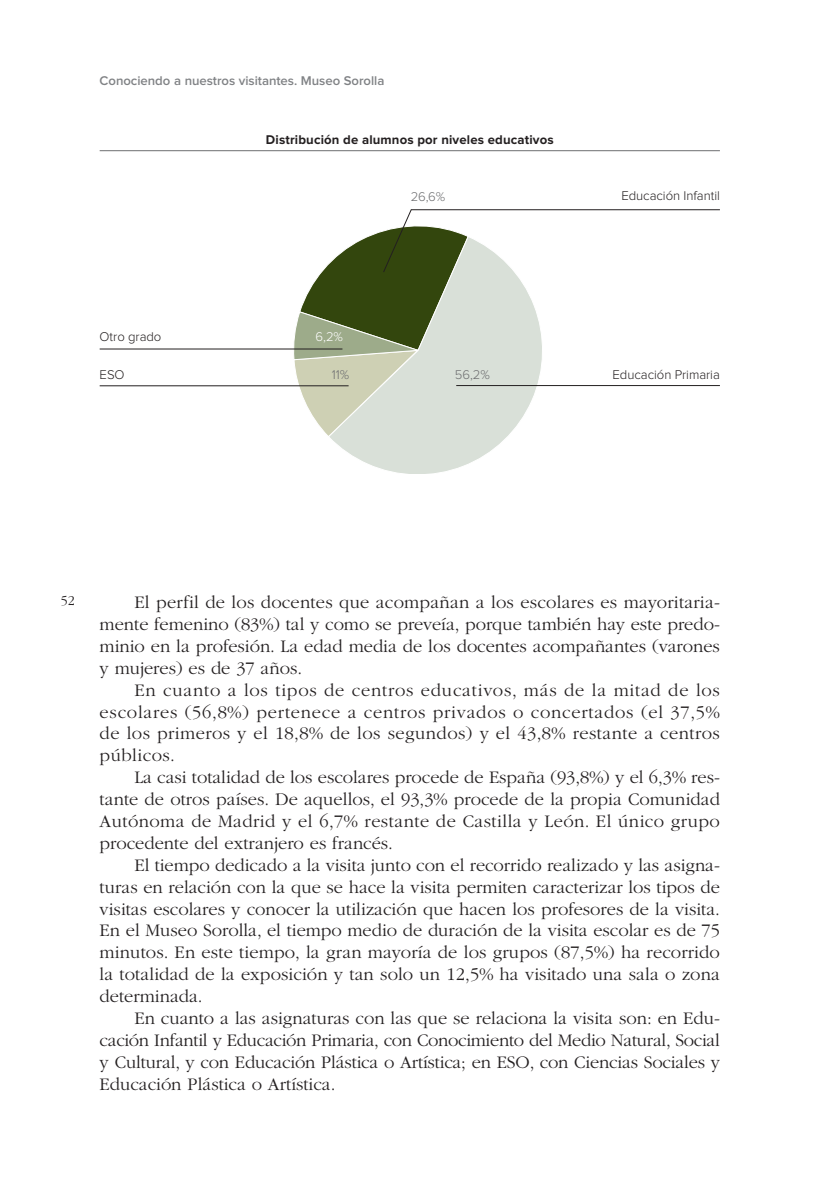
<style>
.page{position:relative;width:818px;height:1190px;background:#fff}
.page>*{position:absolute;margin:0;border:0;box-sizing:border-box;transform-origin:0 0}
.t1{font:300 18.38px/21.9px "ITC Garamond Std";color:#231f20;text-align:justify}
.t2{font:300 14px "ITC Garamond Std";color:#231f20}
.t3{font:300 13.12px "Proxima Nova";letter-spacing:-.005em;color:#231f20}
.t4{font:600 13.12px "Proxima Nova";letter-spacing:-.005em;color:#808285}
.t5{font:700 13.12px "Proxima Nova";letter-spacing:.01em;color:#231f20}
.t6{font:300 13.12px "Proxima Nova";color:#6d6e70}
.t7{font:300 13.12px "Proxima Nova";color:#fff}
</style>
<div class="page">
<hr style="left:100px;top:150px;width:620px;height:1px;background:#6d6e70">
<svg style="left:331px;top:237px;width:212px;height:237px;fill:#d9e0d8"></svg>
<hr style="left:456px;top:385px;width:264px;height:1px;background:#231f20">
<hr style="left:411px;top:209px;width:309px;height:1px;background:#231f20">
<svg style="left:293px;top:209px;width:176px;height:229px"></svg>
<hr style="left:100px;top:349px;width:242px;height:1px;background:#231f20">
<hr style="left:100px;top:385px;width:248px;height:1px;background:#231f20">
<p class="t4" style="left:100px;top:76px;width:286px">Conociendo a nuestros visitantes. Museo Sorolla</p>
<p class="t5" style="left:266px;top:136px;width:289px">Distribución de alumnos por niveles educativos</p>
<p class="t6" style="left:411px;top:193px;width:36px">26,6%</p>
<p class="t3" style="left:621px;top:192px;width:100px">Educación Infantil</p>
<p class="t7" style="left:315px;top:332px;width:29px">6,2%</p>
<p class="t3" style="left:100px;top:332px;width:63px">Otro grado</p>
<p class="t3" style="left:100px;top:370px;width:26px">ESO</p>
<p class="t6" style="left:332px;top:370px;width:19px">11%</p>
<p class="t6" style="left:455px;top:370px;width:37px">56,2%</p>
<p class="t3" style="left:612px;top:371px;width:109px">Educación Primaria</p>
<p class="t2" style="left:61px;top:595px;width:15px">52</p>
<p class="t1" style="left:100px;top:593px;width:622px;text-indent:35px">El perfil de los docentes que acompañan a los escolares es mayoritaria&shy;mente femenino (83%) tal y como se preveía, porque también hay este predo&shy;minio en la profesión. La edad media de los docentes acompañantes (varones y mujeres) es de 37 años.</p>
<p class="t1" style="left:100px;top:680px;width:622px;text-indent:35px">En cuanto a los tipos de centros educativos, más de la mitad de los escolares (56,8%) pertenece a centros privados o concertados (el 37,5% de los primeros y el 18,8% de los segundos) y el 43,8% restante a centros públicos.</p>
<p class="t1" style="left:100px;top:768px;width:622px;text-indent:35px">La casi totalidad de los escolares procede de España (93,8%) y el 6,3% res&shy;tante de otros países. De aquellos, el 93,3% procede de la propia Comunidad Autónoma de Madrid y el 6,7% restante de Castilla y León. El único grupo procedente del extranjero es francés.</p>
<p class="t1" style="left:100px;top:855px;width:622px;text-indent:35px">El tiempo dedicado a la visita junto con el recorrido realizado y las asigna&shy;turas en relación con la que se hace la visita permiten caracterizar los tipos de visitas escolares y conocer la utilización que hacen los profesores de la visita.<br>En el Museo Sorolla, el tiempo medio de duración de la visita escolar es de 75 minutos. En este tiempo, la gran mayoría de los grupos (87,5%) ha recorrido la totalidad de la exposición y tan solo un 12,5% ha visitado una sala o zona determinada.</p>
<p class="t1" style="left:100px;top:1009px;width:622px;text-indent:35px">En cuanto a las asignaturas con las que se relaciona la visita son: en Edu&shy;cación Infantil y Educación Primaria, con Conocimiento del Medio Natural, Social y Cultural, y con Educación Plástica o Artística; en ESO, con Ciencias Sociales y Educación Plástica o Artística.</p>
</div>
